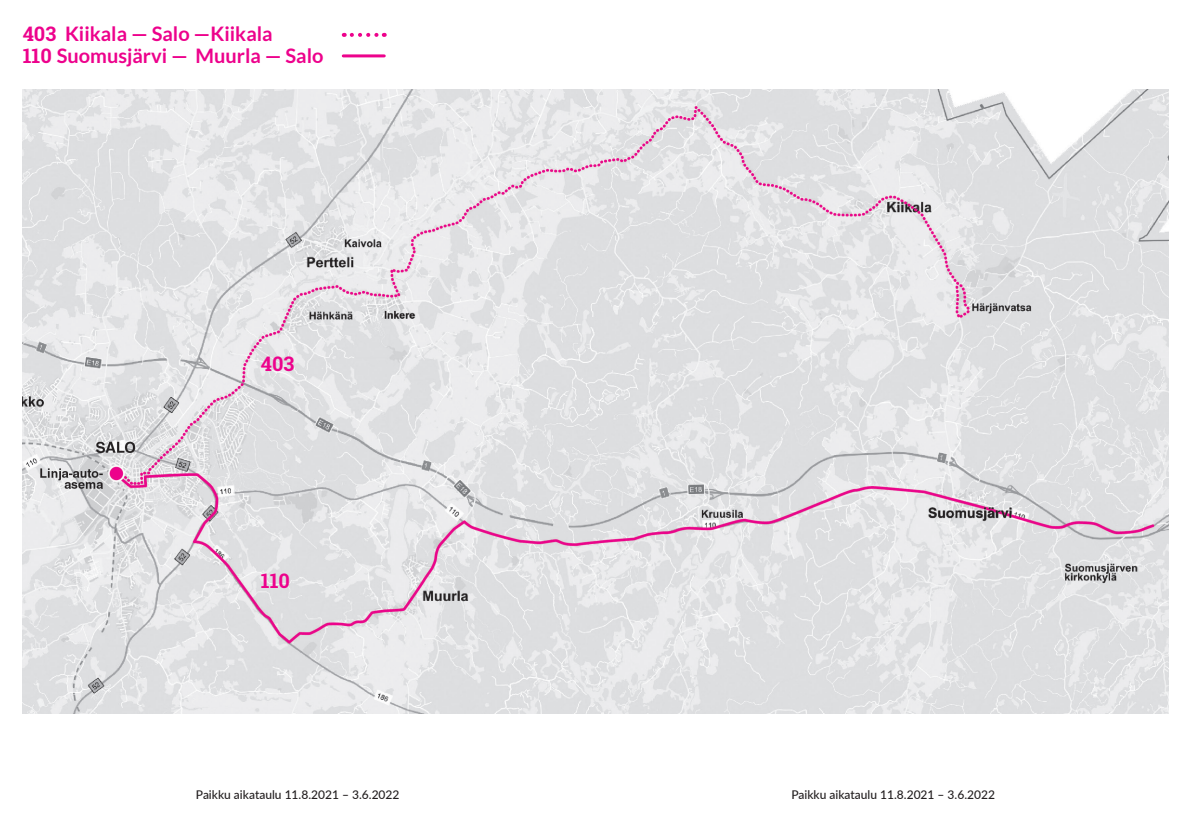
<style>
.page{position:relative;width:1191px;height:823px;background:#fff}
.page>*{position:absolute;margin:0;border:0;box-sizing:border-box;transform-origin:0 0}
.karttaotsikko{font:700 20px "Lato";color:#ed028c}
.karttaotsikko-2{font:700 20px "Roboto Slab";color:#ed028c}
.t1{font:500 12px "Lato";color:#231f20}
.s1{font-family:"Roboto Slab"}
</style>
<div class="page">
<img style="left:23px;top:89px;width:1145px;height:624px">
<svg style="left:352px;top:33px;width:33px;height:4px"></svg>
<hr style="left:343px;top:54px;width:41px;height:3px;background:#ed028c">
<p class="karttaotsikko" style="left:23px;top:22px;width:251px"><span class="s1">403</span> Kiikala — Salo —Kiikala</p>
<p class="karttaotsikko" style="left:23px;top:44px;width:302px"><span class="s1">110</span> Suomusjärvi — Muurla — Salo</p>
<p class="karttaotsikko-2" style="left:261px;top:350px;width:35px">403</p>
<p class="karttaotsikko-2" style="left:261px;top:566px;width:31px">110</p>
<p class="t1" style="left:196px;top:785px;width:205px">Paikku aikataulu 11.8.2021 – 3.6.2022</p>
<p class="t1" style="left:791px;top:785px;width:205px">Paikku aikataulu 11.8.2021 – 3.6.2022</p>
</div>
